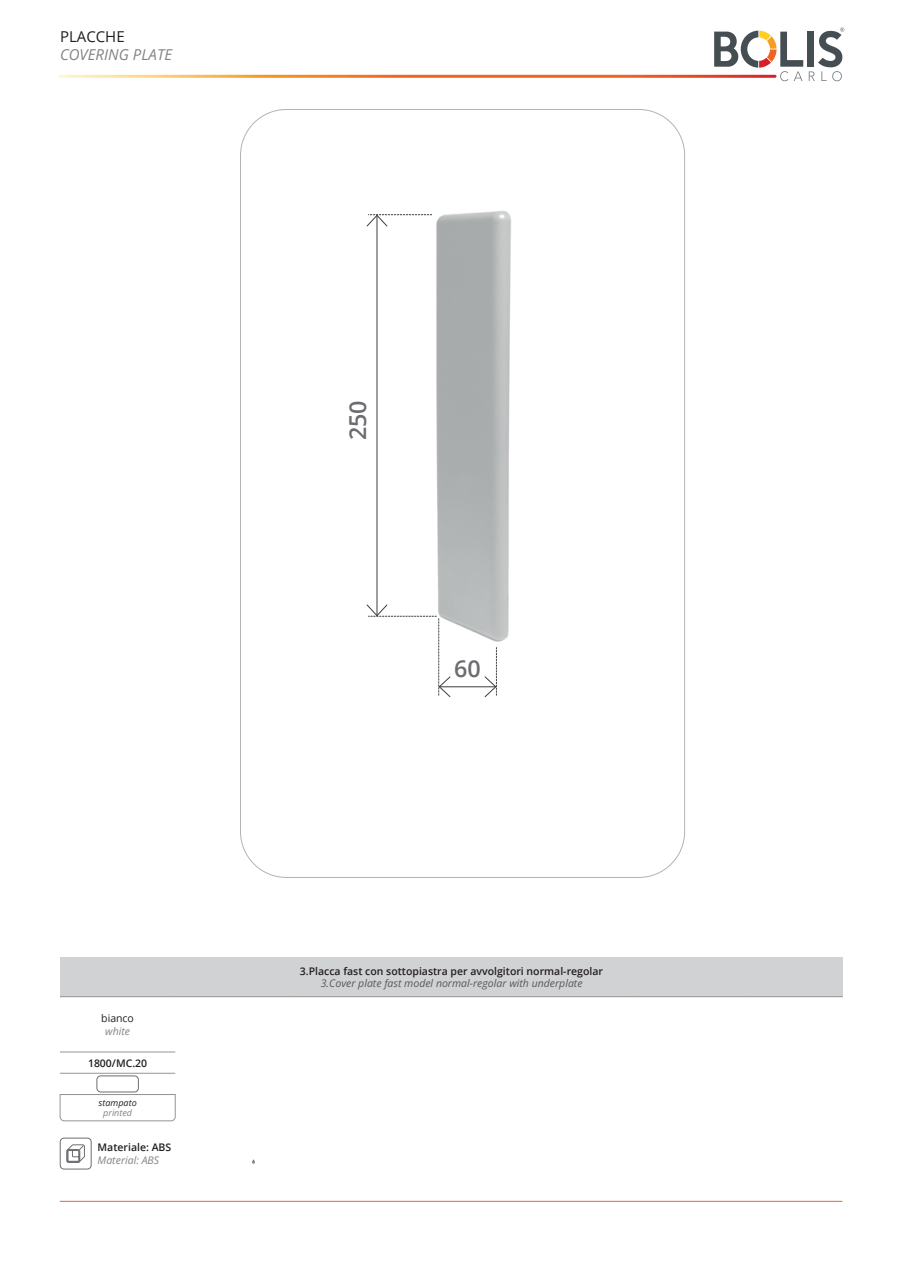
<style>
.page{position:relative;width:918px;height:1263px;background:#fff}
.page>*{position:absolute;margin:0;border:0;box-sizing:border-box;transform-origin:0 0}
.t1{font:600 23.25px "Open Sans";color:#6c6d70}
.t2{font:italic 15px "Open Sans";color:#808285}
.t3{font:15px "Open Sans";color:#231f20}
.t4{font:600 10.5px "Open Sans";color:#231f20}
.t5{font:italic 10.5px "Open Sans";color:#57585a}
.t6{font:italic 10.5px "Open Sans";color:#808285}
.t7{font:10.5px "Open Sans";color:#231f20}
.t8{font:italic 9px "Open Sans";color:#231f20}
.t9{font:italic 9px "Open Sans";color:#808285}
</style>
<div class="page">
<img style="left:241px;top:126px;width:444px;height:572px">
<hr style="left:60px;top:1201px;width:782px;height:1px;background:#f06422">
<div style="left:60px;top:1138px;width:31px;height:31px;border:1px solid #6c6d70;border-radius:4px"></div>
<svg style="left:67px;top:1144px;width:18px;height:19px"></svg>
<svg style="left:59px;top:75px;width:717px;height:3px;background:#f4904b"></svg>
<div style="left:807px;top:32px;width:7px;height:35px;background:#454e52"></div>
<svg style="left:714px;top:31px;width:89px;height:50px"></svg>
<svg style="left:809px;top:28px;width:35px;height:53px"></svg>
<div style="left:60px;top:957px;width:783px;height:40px;background:#d1d2d4"></div>
<hr style="left:60px;top:996px;width:115px;height:1px;background:#939598">
<hr style="left:175px;top:996px;width:115px;height:1px;background:#939598">
<hr style="left:290px;top:996px;width:116px;height:1px;background:#939598">
<hr style="left:406px;top:996px;width:115px;height:1px;background:#939598">
<hr style="left:521px;top:996px;width:115px;height:1px;background:#939598">
<hr style="left:636px;top:996px;width:115px;height:1px;background:#939598">
<hr style="left:751px;top:996px;width:92px;height:1px;background:#939598">
<hr style="left:60px;top:1052px;width:115px;height:1px;background:#939598">
<hr style="left:60px;top:1073px;width:115px;height:1px;background:#939598">
<div style="left:97px;top:1076px;width:42px;height:16px;border:1px solid #6c6d70;border-radius:4px"></div>
<svg style="left:60px;top:1094px;width:115px;height:27px"></svg>
<hr style="left:439px;top:686px;width:57px;height:1px;background:#3e3e3f">
<svg style="left:485px;top:647px;width:12px;height:50px"></svg>
<hr style="left:377px;top:215px;width:1px;height:401px;background:#3e3e3f">
<svg style="left:367px;top:214px;width:65px;height:12px"></svg>
<svg style="left:367px;top:604px;width:84px;height:93px"></svg>
<h2 class="t3" style="left:60px;top:26px;width:66px">PLACCHE</h2>
<h2 class="t2" style="left:60px;top:44px;width:114px">COVERING PLATE</h2>
<p class="t7" style="left:101px;top:1011px;width:34px">bianco</p>
<p class="t6" style="left:105px;top:1023px;width:26px">white</p>
<p class="t4" style="left:88px;top:1055px;width:61px">1800/MC.20</p>
<p class="t8" style="left:99px;top:1096px;width:40px">stampato</p>
<p class="t9" style="left:103px;top:1106px;width:30px">printed</p>
<p class="t4" style="left:98px;top:1140px;width:75px">Materiale: ABS</p>
<p class="t6" style="left:98px;top:1153px;width:63px">Material: ABS</p>
<h1 class="t1" style="left:342px;top:440px;width:41px;rotate:-90deg">250</h1>
<h1 class="t1" style="left:454px;top:652px;width:28px">60</h1>
<p class="t4" style="left:300px;top:964px;width:305px">3.Placca fast con sottopiastra per avvolgitori normal-regolar</p>
<p class="t5" style="left:321px;top:976px;width:263px">3.Cover plate fast model normal-regolar with underplate</p>
</div>
